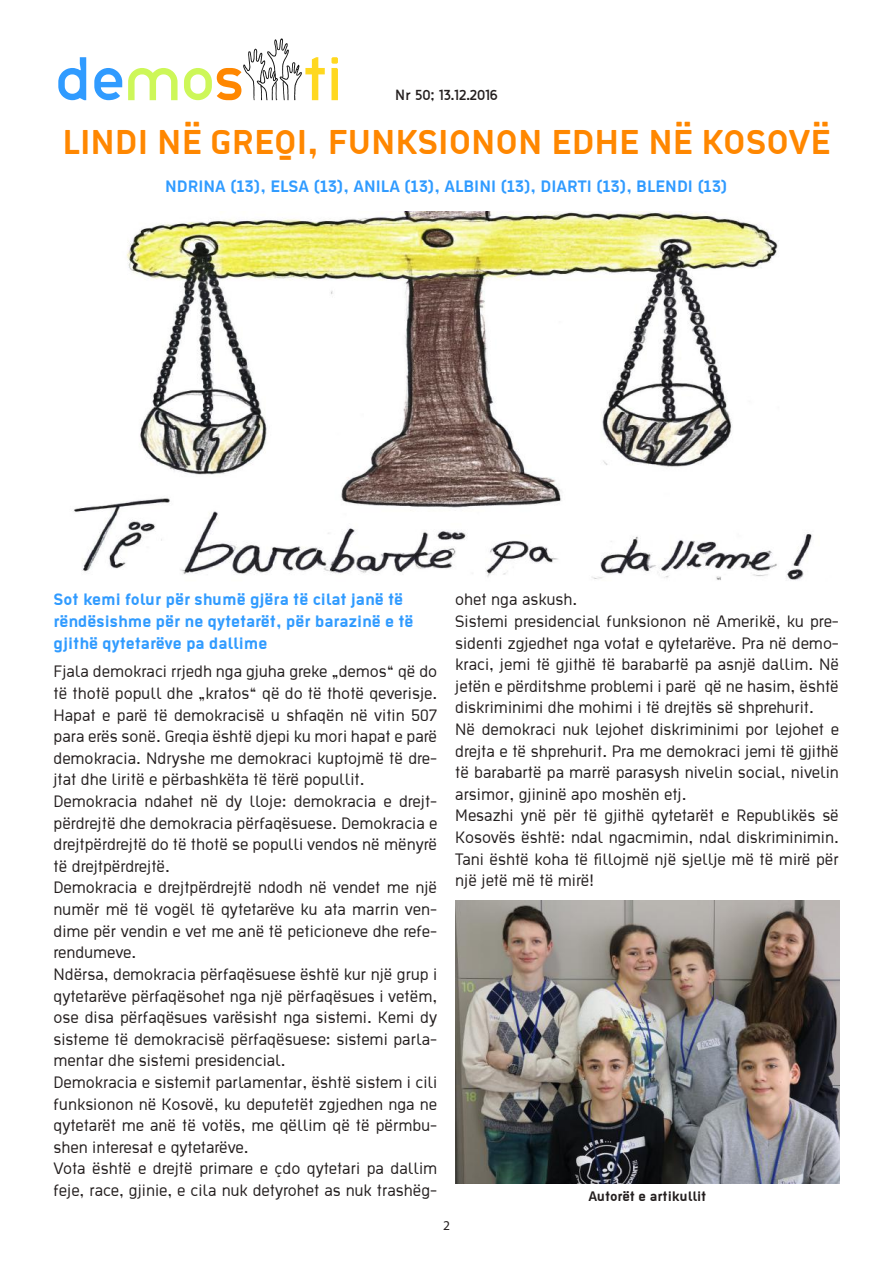
<style>
.page{position:relative;width:893px;height:1263px;background:#fff}
.page>*{position:absolute;margin:0;border:0;box-sizing:border-box;transform-origin:0 0}
.t1{font:700 37.5px "Ekstropia";color:#ff8700}
.t2{font:18px/21.6px "Ekstropia";color:#241f1f}
.t3{font:700 18px/21.6px "Ekstropia";color:#309bff}
.t4{font:700 15px "Ekstropia";color:#241f1f}
.t5{font:13.5px "Thelbi Kujtesa";color:#241f1f}
.t6{font:13.5px "Myriad Pro";color:#241f1f}
</style>
<div class="page">
<svg style="left:58px;top:57px;width:28px;height:43px"></svg>
<svg style="left:94px;top:68px;width:28px;height:32px"></svg>
<svg style="left:128px;top:68px;width:50px;height:32px"></svg>
<svg style="left:331px;top:57px;width:7px;height:43px"></svg>
<svg style="left:184px;top:38px;width:141px;height:62px"></svg>
<img style="left:73px;top:212px;width:739px;height:368px">
<img style="left:455px;top:900px;width:385px;height:283px">
<p class="t5" style="left:395px;top:85px;width:104px">Nr 50; 13.12.2016</p>
<h1 class="t1" style="left:62px;top:120px;width:769px">LINDI NË GREQI, FUNKSIONON EDHE NË KOSOVË</h1>
<p class="t3" style="left:165px;top:175px;width:564px">NDRINA (13), ELSA (13), ANILA (13), ALBINI (13), DIARTI (13), BLENDI (13)</p>
<p class="t3" style="left:54px;top:588px;width:361px">Sot kemi folur për shumë gjëra të cilat janë të rëndësishme për ne qytetarët, për barazinë e të gjithë qytetarëve pa dallime</p>
<p class="t2" style="left:54px;top:660px;width:385px">Fjala demokraci rrjedh nga gjuha greke „demos“ që do të thotë popull dhe „kratos“ që do të thotë qeverisje.<br>Hapat e parë të demokracisë u shfaqën në vitin 507 para erës sonë. Greqia është djepi ku mori hapat e parë demokracia. Ndryshe me demokraci kuptojmë të dre&shy;jtat dhe liritë e përbashkëta të tërë popullit.<br>Demokracia ndahet në dy lloje: demokracia e drejt&shy;përdrejtë dhe demokracia përfaqësuese. Demokracia e drejtpërdrejtë do të thotë se populli vendos në mënyrë të drejtpërdrejtë.<br>Demokracia e drejtpërdrejtë ndodh në vendet me një numër më të vogël të qytetarëve ku ata marrin ven&shy;dime për vendin e vet me anë të peticioneve dhe refe&shy;rendumeve.<br>Ndërsa, demokracia përfaqësuese është kur një grup i qytetarëve përfaqësohet nga një përfaqësues i vetëm, ose disa përfaqësues varësisht nga sistemi. Kemi dy sisteme të demokracisë përfaqësuese: sistemi parla&shy;mentar dhe sistemi presidencial.<br>Demokracia e sistemit parlamentar, është sistem i cili funksionon në Kosovë, ku deputetët zgjedhen nga ne qytetarët me anë të votës, me qëllim që të përmbu&shy;shen interesat e qytetarëve.<br>Vota është e drejtë primare e çdo qytetari pa dallim feje, race, gjinie, e cila nuk detyrohet as nuk trashëg-</p>
<p class="t2" style="left:455px;top:588px;width:385px">ohet nga askush.<br>Sistemi presidencial funksionon në Amerikë, ku pre&shy;sidenti zgjedhet nga votat e qytetarëve. Pra në demo&shy;kraci, jemi të gjithë të barabartë pa asnjë dallim. Në jetën e përditshme problemi i parë që ne hasim, është diskriminimi dhe mohimi i të drejtës së shprehurit.<br>Në demokraci nuk lejohet diskriminimi por lejohet e drejta e të shprehurit. Pra me demokraci jemi të gjithë të barabartë pa marrë parasysh nivelin social, nivelin arsimor, gjininë apo moshën etj.<br>Mesazhi ynë për të gjithë qytetarët e Republikës së Kosovës është: ndal ngacmimin, ndal diskriminimin.<br>Tani është koha të fillojmë një sjellje më të mirë për një jetë më të mirë!</p>
<p class="t4" style="left:588px;top:1187px;width:120px">Autorët e artikullit</p>
<p class="t6" style="left:443px;top:1217px;width:8px">2</p>
</div>
